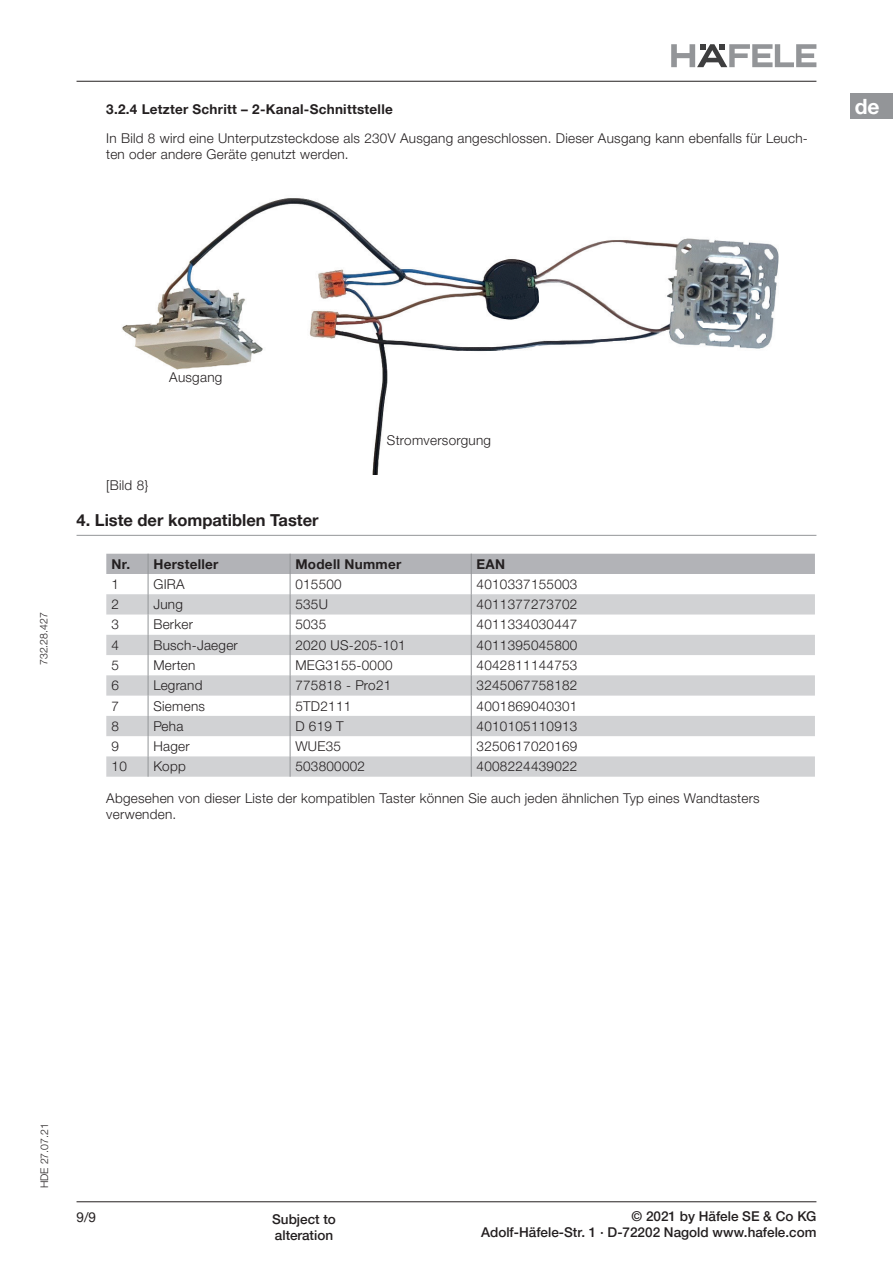
<style>
.page{position:relative;width:893px;height:1263px;background:#fff}
.page>*{position:absolute;margin:0;border:0;box-sizing:border-box;transform-origin:0 0}
.t1{font:700 21px "Helvetica Neue LTW1 G";color:#fff}
.t2{font:700 16.5px "Helvetica Neue LTW1 G";color:#231f20}
.t3{font:300 13.5px/16.2px "Helvetica Neue LTW1 G";letter-spacing:.02em;color:#231f20}
.t4{font:500 13.5px/16.2px "Helvetica Neue LTW1 G";color:#231f20}
.t5{font:700 13.5px "Helvetica Neue LTW1 G";letter-spacing:.02em;color:#231f20}
.t6{font:13.5px "Helvetica Neue LTW1 G";color:#231f20}
.t7{font:300 10.5px "Helvetica Neue LTW1 G";color:#231f20}
</style>
<div class="page">
<hr style="left:77px;top:1201px;width:739px;height:1px;background:#231f20">
<hr style="left:77px;top:81px;width:739px;height:1px;background:#231f20">
<svg style="left:671px;top:44px;width:145px;height:23px"></svg>
<div style="left:850px;top:94px;width:43px;height:25px;background:#939598"></div>
<hr style="left:77px;top:535px;width:739px;height:1px;background:#939598">
<img style="left:122px;top:198px;width:657px;height:276px">
<svg style="left:106px;top:554px;width:709px;height:223px"></svg>
<p class="t5" style="left:106px;top:101px;width:288px">3.2.4 Letzter Schritt – 2-Kanal-Schnittstelle</p>
<h1 class="t1" style="left:855px;top:93px;width:26px">de</h1>
<p class="t3" style="left:106px;top:130px;width:703px">In Bild 8 wird eine Unterputzsteckdose als 230V Ausgang angeschlossen. Dieser Ausgang kann ebenfalls für Leuch&shy;ten oder andere Geräte genutzt werden.</p>
<p class="t7" style="left:37px;top:665px;width:54px;rotate:-90deg">732.28.427</p>
<p class="t3" style="left:169px;top:369px;width:55px">Ausgang</p>
<p class="t3" style="left:387px;top:432px;width:106px">Stromversorgung</p>
<p class="t3" style="left:106px;top:477px;width:44px">[Bild 8}</p>
<p class="t2" style="left:77px;top:510px;width:244px">4. Liste der kompatiblen Taster</p>
<p class="t5" style="left:112px;top:555px;width:108px">Nr. Hersteller</p>
<p class="t5" style="left:295px;top:555px;width:107px">Modell Nummer</p>
<p class="t5" style="left:477px;top:555px;width:30px">EAN</p>
<p class="t3" style="left:112px;top:576px;width:9px">1</p>
<p class="t3" style="left:153px;top:576px;width:33px">GIRA</p>
<p class="t3" style="left:295px;top:576px;width:48px">015500</p>
<p class="t3" style="left:477px;top:576px;width:102px">4010337155003</p>
<p class="t3" style="left:112px;top:596px;width:9px">2</p>
<p class="t3" style="left:153px;top:596px;width:31px">Jung</p>
<p class="t3" style="left:295px;top:596px;width:34px">535U</p>
<p class="t3" style="left:477px;top:596px;width:102px">4011377273702</p>
<p class="t3" style="left:112px;top:616px;width:9px">3</p>
<p class="t3" style="left:153px;top:616px;width:41px">Berker</p>
<p class="t3" style="left:295px;top:616px;width:32px">5035</p>
<p class="t3" style="left:477px;top:616px;width:102px">4011334030447</p>
<p class="t3" style="left:112px;top:637px;width:9px">4</p>
<p class="t3" style="left:153px;top:637px;width:86px">Busch-Jaeger</p>
<p class="t3" style="left:295px;top:637px;width:112px">2020 US-205-101</p>
<p class="t3" style="left:477px;top:637px;width:102px">4011395045800</p>
<p class="t3" style="left:112px;top:657px;width:9px">5</p>
<p class="t3" style="left:153px;top:657px;width:43px">Merten</p>
<p class="t3" style="left:295px;top:657px;width:99px">MEG3155-0000</p>
<p class="t3" style="left:477px;top:657px;width:102px">4042811144753</p>
<p class="t3" style="left:112px;top:677px;width:9px">6</p>
<p class="t3" style="left:153px;top:677px;width:51px">Legrand</p>
<p class="t3" style="left:295px;top:677px;width:97px">775818 - Pro21</p>
<p class="t3" style="left:477px;top:677px;width:102px">3245067758182</p>
<p class="t3" style="left:112px;top:697px;width:9px">7</p>
<p class="t3" style="left:153px;top:697px;width:53px">Siemens</p>
<p class="t3" style="left:295px;top:697px;width:57px">5TD2111</p>
<p class="t3" style="left:477px;top:697px;width:102px">4001869040301</p>
<p class="t3" style="left:112px;top:718px;width:9px">8</p>
<p class="t3" style="left:153px;top:718px;width:32px">Peha</p>
<p class="t3" style="left:295px;top:718px;width:50px">D 619 T</p>
<p class="t3" style="left:477px;top:718px;width:102px">4010105110913</p>
<p class="t3" style="left:112px;top:738px;width:9px">9</p>
<p class="t3" style="left:153px;top:738px;width:38px">Hager</p>
<p class="t3" style="left:295px;top:738px;width:47px">WUE35</p>
<p class="t3" style="left:477px;top:738px;width:102px">3250617020169</p>
<p class="t3" style="left:112px;top:758px;width:17px">10</p>
<p class="t3" style="left:153px;top:758px;width:34px">Kopp</p>
<p class="t3" style="left:295px;top:758px;width:71px">503800002</p>
<p class="t3" style="left:477px;top:758px;width:102px">4008224439022</p>
<p class="t3" style="left:106px;top:790px;width:655px">Abgesehen von dieser Liste der kompatiblen Taster können Sie auch jeden ähnlichen Typ eines Wandtasters verwenden.</p>
<p class="t7" style="left:38px;top:1188px;width:66px;rotate:-90deg">HDE 27.07.21</p>
<p class="t6" style="left:77px;top:1208px;width:21px">9/9</p>
<p class="t4" style="left:272px;top:1211px;width:65px">Subject to alteration</p>
<p class="t4" style="left:481px;top:1208px;width:337px;text-align:right">© 2021 by Häfele SE &amp; Co KG<br>Adolf-Häfele-Str. 1 · D-72202 Nagold www.hafele.com</p>
</div>
